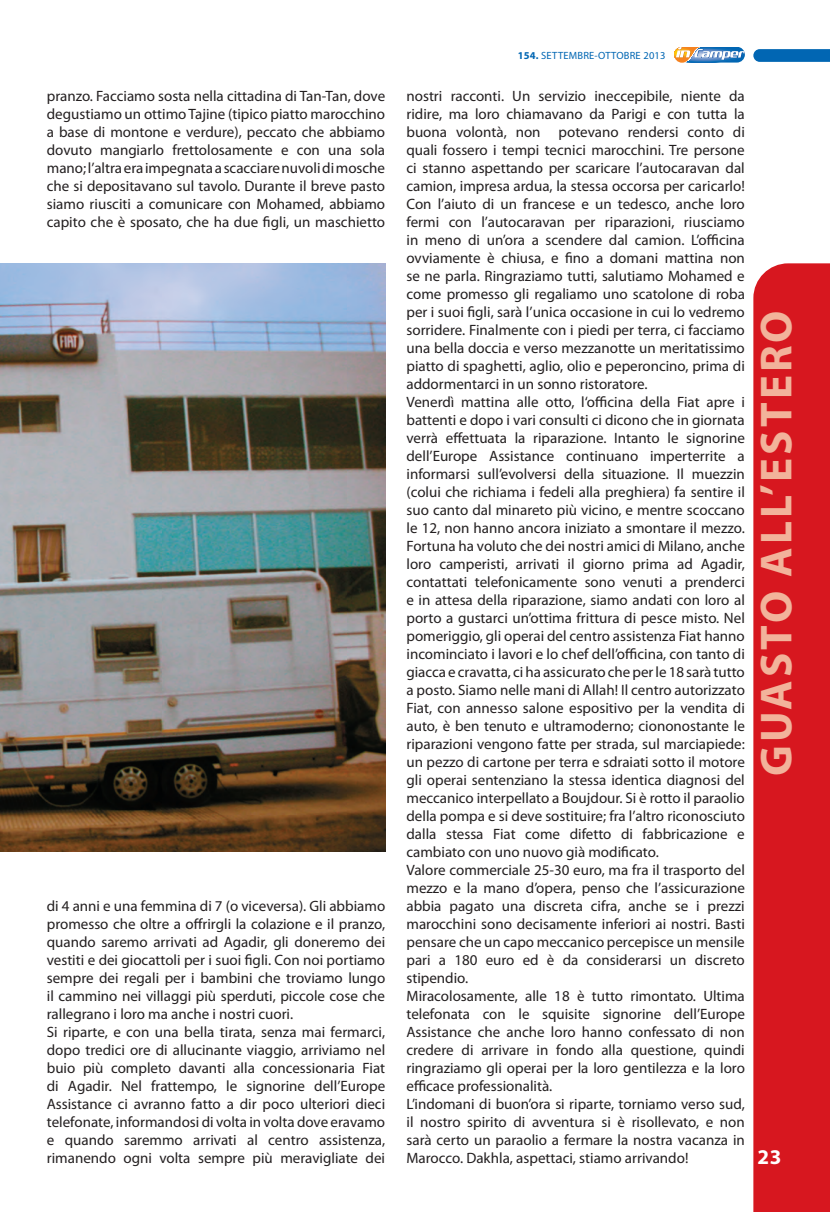
<style>
.page{position:relative;width:830px;height:1212px;background:#fff}
.page>*{position:absolute;margin:0;border:0;box-sizing:border-box;transform-origin:0 0}
.t1{font:700 45px "Myriad Pro";letter-spacing:.07em;color:#f2b39b}
.t2{font:700 21px "Myriad Pro";color:#fff}
.Normale{font:15px/18px "Myriad Pro";color:#231f20;text-align:justify}
.t3{font:10.5px "Myriad Pro";letter-spacing:.02em;color:#0166b3}
.s1{font-weight:700}
</style>
<div class="page">
<svg style="left:674px;top:47px;width:70px;height:16px"></svg>
<svg style="left:753px;top:49px;width:76px;height:13px"></svg>
<div style="left:753px;top:263px;width:76px;height:949px;background:#d7171f"></div>
<img style="left:0;top:263px;width:385px;height:589px">
<p class="Normale" style="left:47px;top:87px;width:340px">pranzo. Facciamo sosta nella cittadina di Tan-Tan, dove degustiamo un ottimo Tajine (tipico piatto marocchino a base di montone e verdure), peccato che abbiamo dovuto mangiarlo frettolosamente e con una sola mano; l’altra era impegnata a scacciare nuvoli di mosche che si depositavano sul tavolo. Durante il breve pasto siamo riusciti a comunicare con Mohamed, abbiamo capito che è sposato, che ha due figli, un maschietto</p>
<p class="Normale" style="left:47px;top:897px;width:340px">di 4 anni e una femmina di 7 (o viceversa). Gli abbiamo promesso che oltre a offrirgli la colazione e il pranzo, quando saremo arrivati ad Agadir, gli doneremo dei vestiti e dei giocattoli per i suoi figli. Con noi portiamo sempre dei regali per i bambini che troviamo lungo il cammino nei villaggi più sperduti, piccole cose che rallegrano i loro ma anche i nostri cuori.</p>
<p class="Normale" style="left:47px;top:1023px;width:340px">Si riparte, e con una bella tirata, senza mai fermarci, dopo tredici ore di allucinante viaggio, arriviamo nel buio più completo davanti alla concessionaria Fiat di Agadir. Nel frattempo, le signorine dell’Europe Assistance ci avranno fatto a dir poco ulteriori dieci telefonate, informandosi di volta in volta dove eravamo e quando saremmo arrivati al centro assistenza, rimanendo ogni volta sempre più meravigliate dei</p>
<p class="t3" style="left:517px;top:49px;width:149px"><span class="s1">154.</span> SETTEMBRE-OTTOBRE 2013</p>
<p class="Normale" style="left:406px;top:87px;width:340px">nostri racconti. Un servizio ineccepibile, niente da ridire, ma loro chiamavano da Parigi e con tutta la buona volontà, non potevano rendersi conto di quali fossero i tempi tecnici marocchini. Tre persone ci stanno aspettando per scaricare l’autocaravan dal camion, impresa ardua, la stessa occorsa per caricarlo!<br>Con l’aiuto di un francese e un tedesco, anche loro fermi con l’autocaravan per riparazioni, riusciamo in meno di un’ora a scendere dal camion. L’officina ovviamente è chiusa, e fino a domani mattina non se ne parla. Ringraziamo tutti, salutiamo Mohamed e come promesso gli regaliamo uno scatolone di roba per i suoi figli, sarà l’unica occasione in cui lo vedremo sorridere. Finalmente con i piedi per terra, ci facciamo una bella doccia e verso mezzanotte un meritatissimo piatto di spaghetti, aglio, olio e peperoncino, prima di addormentarci in un sonno ristoratore.</p>
<p class="Normale" style="left:406px;top:393px;width:340px">Venerdì mattina alle otto, l‘officina della Fiat apre i battenti e dopo i vari consulti ci dicono che in giornata verrà effettuata la riparazione. Intanto le signorine dell’Europe Assistance continuano imperterrite a informarsi sull’evolversi della situazione. Il muezzin (colui che richiama i fedeli alla preghiera) fa sentire il suo canto dal minareto più vicino, e mentre scoccano le 12, non hanno ancora iniziato a smontare il mezzo.<br>Fortuna ha voluto che dei nostri amici di Milano, anche loro camperisti, arrivati il giorno prima ad Agadir, contattati telefonicamente sono venuti a prenderci e in attesa della riparazione, siamo andati con loro al porto a gustarci un’ottima frittura di pesce misto. Nel pomeriggio, gli operai del centro assistenza Fiat hanno incominciato i lavori e lo chef dell’officina, con tanto di giacca e cravatta, ci ha assicurato che per le 18 sarà tutto a posto. Siamo nelle mani di Allah! Il centro autorizzato Fiat, con annesso salone espositivo per la vendita di auto, è ben tenuto e ultramoderno; ciononostante le riparazioni vengono fatte per strada, sul marciapiede: un pezzo di cartone per terra e sdraiati sotto il motore gli operai sentenziano la stessa identica diagnosi del meccanico interpellato a Boujdour. Si è rotto il paraolio della pompa e si deve sostituire; fra l’altro riconosciuto dalla stessa Fiat come difetto di fabbricazione e cambiato con uno nuovo già modificato.</p>
<p class="Normale" style="left:406px;top:861px;width:340px">Valore commerciale 25-30 euro, ma fra il trasporto del mezzo e la mano d’opera, penso che l’assicurazione abbia pagato una discreta cifra, anche se i prezzi marocchini sono decisamente inferiori ai nostri. Basti pensare che un capo meccanico percepisce un mensile pari a 180 euro ed è da considerarsi un discreto stipendio.</p>
<p class="Normale" style="left:406px;top:987px;width:340px">Miracolosamente, alle 18 è tutto rimontato. Ultima telefonata con le squisite signorine dell’Europe Assistance che anche loro hanno confessato di non credere di arrivare in fondo alla questione, quindi ringraziamo gli operai per la loro gentilezza e la loro efficace professionalità.</p>
<p class="Normale" style="left:406px;top:1095px;width:340px">L’indomani di buon’ora si riparte, torniamo verso sud, il nostro spirito di avventura si è risollevato, e non sarà certo un paraolio a fermare la nostra vacanza in Marocco. Dakhla, aspettaci, stiamo arrivando!</p>
<h1 class="t1" style="left:746px;top:776px;width:467px;rotate:-90deg">GUASTO ALL’ESTERO</h1>
<h2 class="t2" style="left:761px;top:1141px;width:25px">23</h2>
<h2 class="t2" style="left:757px;top:1143px;width:25px">23</h2>
</div>
